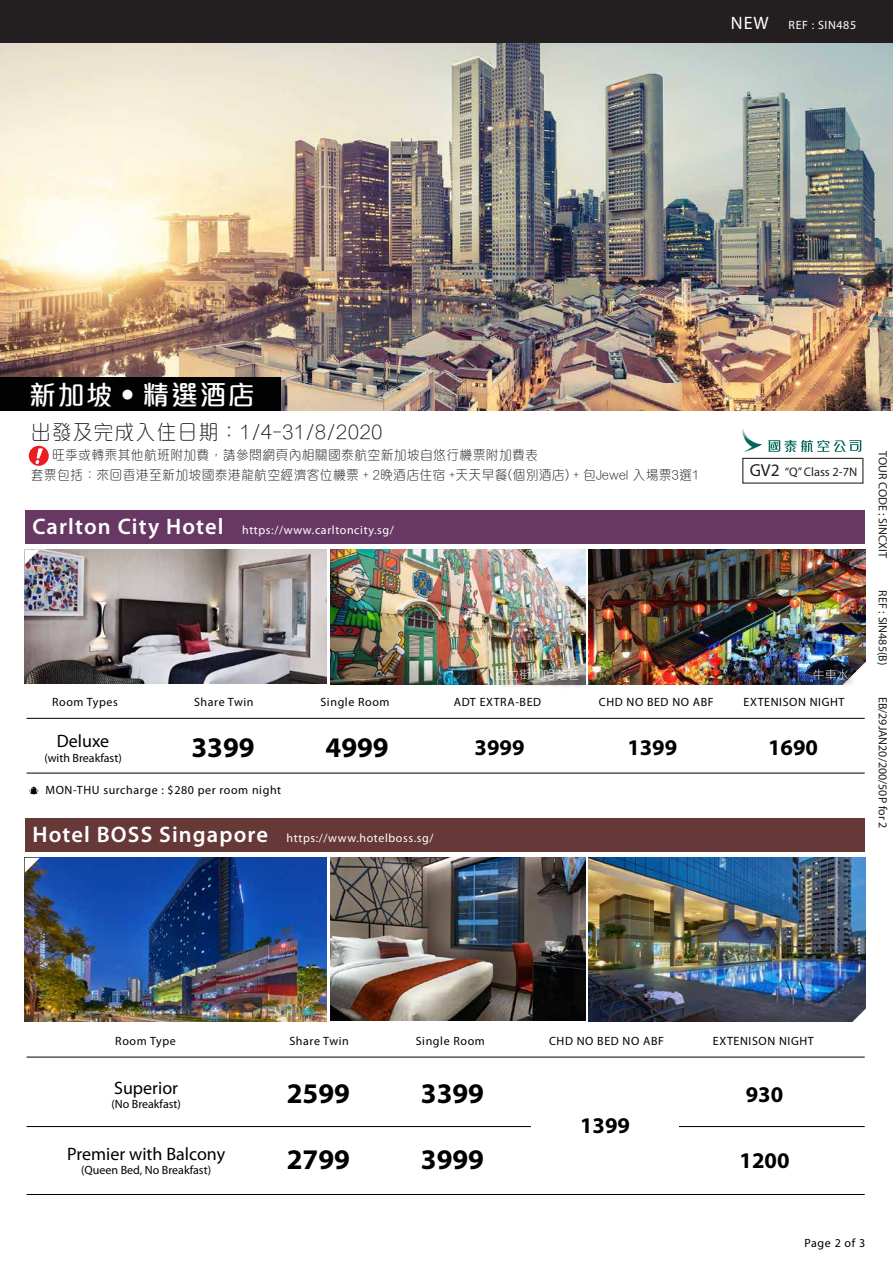
<style>
.page{position:relative;width:893px;height:1263px;background:#fff}
.page>*{position:absolute;margin:0;border:0;box-sizing:border-box;transform-origin:0 0}
.t1{font:700 28.5px "Myriad Pro";color:#000}
.t2{font:500 27px "M Elle HK";letter-spacing:.05em;color:#fff}
.t3{font:700 22.5px "Myriad Pro";color:#000}
.t4{font:300 21px "M Elle HK";letter-spacing:.05em;color:#231f20;scale:.95 1}
.t5{font:18px "Myriad Pro";color:#000}
.t6{font:300 13.5px/19.2px "M Elle HK";letter-spacing:.025em;color:#231f20;scale:.95 1}
.t7{font:12.45px "Myriad Pro";color:#231f20}
.t8{font:12px "Myriad Pro";letter-spacing:.05em;color:#000}
.t9{font:12px "Myriad Pro";letter-spacing:.05em;color:#fff}
.t10{font:12px "Myriad Pro";color:#1d1d1b}
.t11{font:12px "Myriad Pro";color:#000}
.t12{font:300 12px "M Elle HK";color:#fff}
.s1{font-size:18px}
.s2{font-weight:600;font-size:22.5px}
.s3{font-size:17.4px}
</style>
<div class="page">
<img style="left:0;top:43px;width:893px;height:368px">
<hr style="left:27px;top:1126px;width:838px;height:1px;background:#000">
<div style="left:531px;top:1084px;width:148px;height:69px;background:#fff"></div>
<div style="left:0;top:0;width:893px;height:43px;background:#231f20"></div>
<div style="left:29px;top:446px;width:20px;height:20px;background:#ed1c24;border-radius:50%"></div>
<svg style="left:36px;top:448px;width:7px;height:16px"></svg>
<svg style="left:768px;top:440px;width:93px;height:12px"></svg>
<svg style="left:742px;top:429px;width:20px;height:23px"></svg>
<div style="left:742px;top:458px;width:121px;height:26px;border:1px solid #231f20"></div>
<div style="left:25px;top:510px;width:840px;height:33px;background:#683865"></div>
<img style="left:25px;top:549px;width:302px;height:135px">
<img style="left:589px;top:549px;width:276px;height:135px">
<img style="left:330px;top:549px;width:256px;height:135px">
<svg style="left:25px;top:549px;width:15px;height:15px"></svg>
<svg style="left:833px;top:648px;width:33px;height:36px"></svg>
<img style="left:493px;top:666px;width:97px;height:21px">
<img style="left:810px;top:666px;width:50px;height:20px">
<hr style="left:27px;top:718px;width:838px;height:1px;background:#000">
<hr style="left:27px;top:773px;width:838px;height:1px;background:#000">
<svg style="left:29px;top:786px;width:10px;height:9px"></svg>
<div style="left:25px;top:818px;width:840px;height:34px;background:#663838"></div>
<img style="left:25px;top:858px;width:302px;height:164px">
<img style="left:589px;top:858px;width:276px;height:164px">
<img style="left:330px;top:858px;width:256px;height:162px">
<svg style="left:25px;top:858px;width:15px;height:15px"></svg>
<svg style="left:833px;top:995px;width:33px;height:27px"></svg>
<hr style="left:27px;top:1057px;width:838px;height:1px;background:#000">
<hr style="left:27px;top:1194px;width:838px;height:1px;background:#000">
<div style="left:0;top:377px;width:281px;height:34px;background:#020202"></div>
<p class="t9" style="left:731px;top:18px;width:127px"><span class="s1">NEW</span> REF : SIN485</p>
<h2 class="t2" style="left:29px;top:376px;width:227px">新加坡‧精選酒店</h2>
<h3 class="t4" style="left:31px;top:417px;width:372px">出發及完成入住日期：1/4-31/8/2020</h3>
<p class="t6" style="left:31px;top:445px;width:705px;text-indent:21px">旺季或轉乘其他航班附加費，請參閱網頁內相關國泰航空新加坡自悠行機票附加費表<br>套票包括：來回香港至新加坡國泰港龍航空經濟客位機票 + 2晚酒店住宿 +天天早餐(個別酒店) + 包Jewel 入場票3選1</p>
<p class="t9" style="left:32px;top:522px;width:363px"><span class="s2">Carlton City Hotel</span> https://www.carltoncity.sg/</p>
<p class="t7" style="left:750px;top:464px;width:109px"><span class="s3">GV2</span> “Q” Class 2-7N</p>
<p class="t12" style="left:495px;top:666px;width:85px">亞拉街和哈芝巷</p>
<p class="t12" style="left:813px;top:666px;width:37px">牛車水</p>
<p class="t8" style="left:52px;top:695px;width:67px">Room Types</p>
<p class="t8" style="left:194px;top:695px;width:61px">Share Twin</p>
<p class="t8" style="left:320px;top:695px;width:71px">Single Room</p>
<p class="t8" style="left:454px;top:695px;width:89px">ADT EXTRA-BED</p>
<p class="t8" style="left:599px;top:695px;width:116px">CHD NO BED NO ABF</p>
<p class="t8" style="left:744px;top:695px;width:102px">EXTENISON NIGHT</p>
<h3 class="t5" style="left:57px;top:730px;width:54px">Deluxe</h3>
<p class="t11" style="left:44px;top:750px;width:79px">(with Breakfast)</p>
<h1 class="t1" style="left:191px;top:729px;width:65px">3399</h1>
<h1 class="t1" style="left:325px;top:729px;width:65px">4999</h1>
<h3 class="t3" style="left:475px;top:733px;width:51px">3999</h3>
<h3 class="t3" style="left:627px;top:733px;width:51px">1399</h3>
<h3 class="t3" style="left:768px;top:733px;width:51px">1690</h3>
<p class="t8" style="left:46px;top:783px;width:237px">MON-THU surcharge : $280 per room night</p>
<p class="t9" style="left:32px;top:831px;width:403px"><span class="s2">Hotel BOSS Singapore</span> https://www.hotelboss.sg/</p>
<p class="t10" style="left:890px;top:451px;width:108px;rotate:90deg">TOUR CODE : SINCXIT</p>
<p class="t10" style="left:890px;top:590px;width:76px;rotate:90deg">REF : SIN485(B)</p>
<p class="t10" style="left:890px;top:697px;width:133px;rotate:90deg">EB/29JAN20/200/50P for 2</p>
<p class="t8" style="left:115px;top:1033px;width:62px">Room Type</p>
<p class="t8" style="left:289px;top:1033px;width:61px">Share Twin</p>
<p class="t8" style="left:416px;top:1033px;width:71px">Single Room</p>
<p class="t8" style="left:549px;top:1033px;width:116px">CHD NO BED NO ABF</p>
<p class="t8" style="left:713px;top:1033px;width:102px">EXTENISON NIGHT</p>
<h3 class="t5" style="left:114px;top:1077px;width:65px">Superior</h3>
<p class="t11" style="left:111px;top:1097px;width:71px">(No Breakfast)</p>
<h1 class="t1" style="left:287px;top:1075px;width:65px">2599</h1>
<h1 class="t1" style="left:421px;top:1075px;width:65px">3399</h1>
<h3 class="t3" style="left:746px;top:1079px;width:39px">930</h3>
<h3 class="t5" style="left:67px;top:1142px;width:159px">Premier with Balcony</h3>
<p class="t11" style="left:81px;top:1163px;width:131px">(Queen Bed, No Breakfast)</p>
<h3 class="t3" style="left:580px;top:1111px;width:51px">1399</h3>
<h1 class="t1" style="left:287px;top:1141px;width:65px">2799</h1>
<h1 class="t1" style="left:421px;top:1141px;width:65px">3999</h1>
<h3 class="t3" style="left:739px;top:1145px;width:51px">1200</h3>
<p class="t8" style="left:805px;top:1236px;width:62px">Page 2 of 3</p>
</div>
